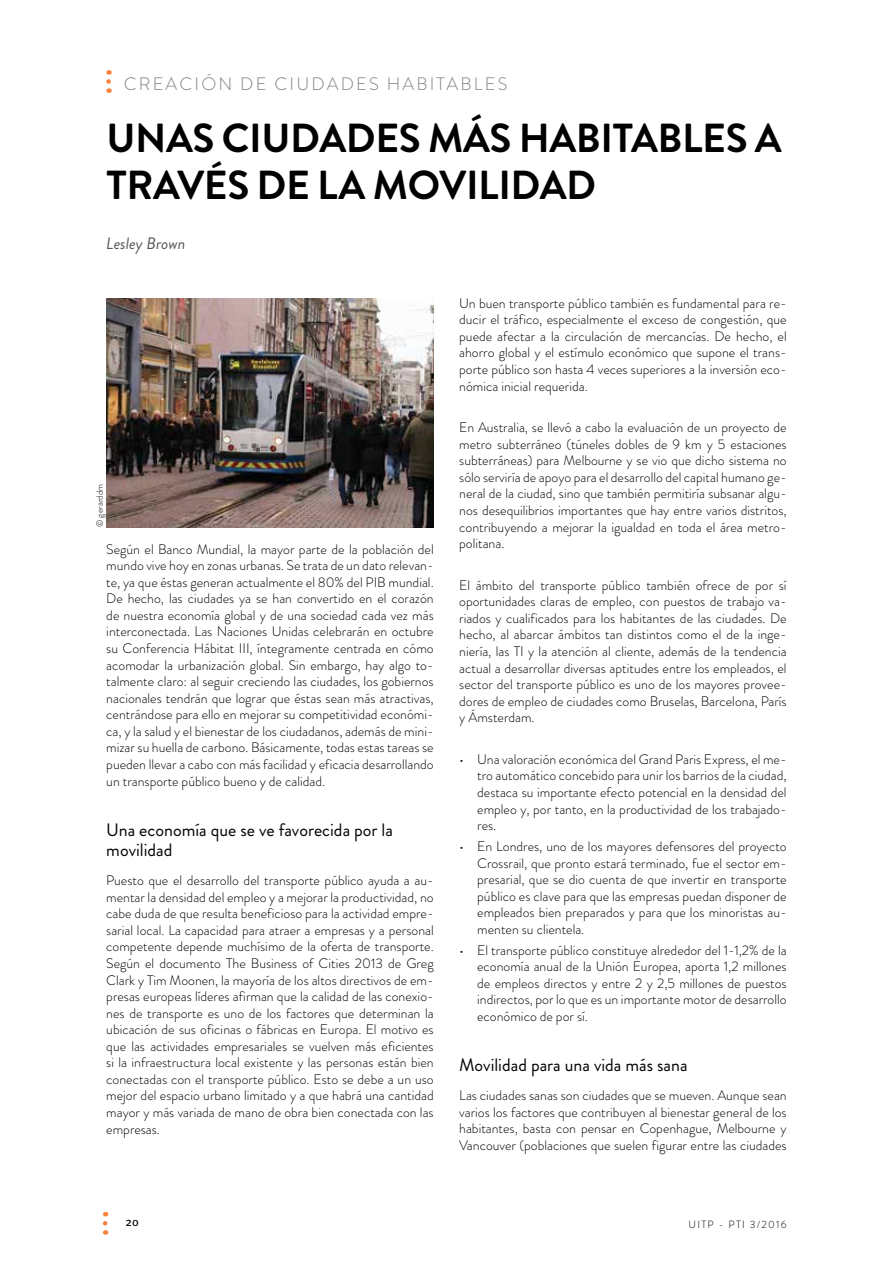
<style>
.page{position:relative;width:893px;height:1263px;background:#fff}
.page>*{position:absolute;margin:0;border:0;box-sizing:border-box;transform-origin:0 0}
.t1{font:700 40.5px/46.5px "Brandon Grotesque";letter-spacing:-.01em;color:#000}
.t2{font:18px/20.2px "Brandon Grotesque";color:#000}
.t3{font:300 18px "Brandon Grotesque";letter-spacing:.12em;color:#808285}
.t4{font:italic 16.5px "Brandon Grotesque";color:#58595b}
.t5{font:300 13.8px/16.5px "Brandon Grotesque";color:#000;text-align:justify}
.t6{font:12px "Meta";color:#000}
.t7{font:300 10.5px "Brandon Grotesque";letter-spacing:.12em;color:#000}
.t8{font:300 9px "Brandon Grotesque";color:#000}
</style>
<div class="page">
<svg style="left:103px;top:1212px;width:4px;height:11px"></svg>
<svg style="left:106px;top:70px;width:5px;height:12px"></svg>
<img style="left:106px;top:298px;width:328px;height:229px">
<h2 class="t3" style="left:124px;top:71px;width:385px">Creación de ciudades habitables</h2>
<h1 class="t1" style="left:107px;top:116px;width:677px">U NAS CIUDADES MÁS HABITABLES A<br>TRAVÉS DE LA MOVILIDAD</h1>
<p class="t4" style="left:106px;top:232px;width:81px">Lesley Brown</p>
<p class="t8" style="left:94px;top:527px;width:45px;rotate:-90deg">© gerarddm</p>
<p class="t5" style="left:106px;top:541px;width:329px">Según el Banco Mundial, la mayor parte de la población del mundo vive hoy en zonas urbanas. Se trata de un dato relevan&shy;te, ya que éstas generan actualmente el 80% del PI B mundial.<br>De hecho, las ciudades ya se han convertido en el corazón de nuestra economía global y de una sociedad cada vez más interconectada. Las Naciones Unidas celebrarán en octubre su Conferencia Hábitat III , íntegramente centrada en cómo acomodar la urbanización global. Sin embargo, hay algo to&shy;talmente claro: al seguir creciendo las ciudades, los gobiernos nacionales tendrán que lograr que éstas sean más atractivas, centrándose para ello en mejorar su competitividad económi&shy;ca, y la salud y el bienestar de los ciudadanos, además de mini&shy;mizar su huella de carbono. Básicamente, todas estas tareas se pueden llevar a cabo con más facilidad y eficacia desarrollando un transporte público bueno y de calidad.</p>
<h2 class="t2" style="left:106px;top:819px;width:288px">Una economía que se ve favorecida por la movilidad</h2>
<p class="t5" style="left:106px;top:872px;width:329px">Puesto que el desarrollo del transporte público ayuda a au&shy;mentar la densidad del empleo y a mejorar la productividad, no cabe duda de que resulta beneficioso para la actividad empre&shy;sarial local. La capacidad para atraer a empresas y a personal competente depende muchísimo de la oferta de transporte.<br>Según el documento The Business of Cities 2013 de Greg Clark y Tim Moonen, la mayoría de los altos directivos de em&shy;presas europeas líderes afirman que la calidad de las conexio&shy;nes de transporte es uno de los factores que determinan la ubicación de sus oficinas o fábricas en Europa. El motivo es que las actividades empresariales se vuelven más eficientes si la infraestructura local existente y las personas están bien conectadas con el transporte público. Esto se debe a un uso mejor del espacio urbano limitado y a que habrá una cantidad mayor y más variada de mano de obra bien conectada con las empresas.</p>
<p class="t5" style="left:459px;top:295px;width:329px">Un buen transporte público también es fundamental para re&shy;ducir el tráfico, especialmente el exceso de congestión, que puede afectar a la circulación de mercancías. De hecho, el ahorro global y el estímulo económico que supone el trans&shy;porte público son hasta 4 veces superiores a la inversión eco&shy;nómica inicial requerida.</p>
<p class="t5" style="left:459px;top:419px;width:329px">En Australia, se llevó a cabo la evaluación de un proyecto de metro subterráneo (túneles dobles de 9 km y 5 estaciones subterráneas) para Melbourne y se vio que dicho sistema no sólo serviría de apoyo para el desarrollo del capital humano ge&shy;neral de la ciudad, sino que también permitiría subsanar algu&shy;nos desequilibrios importantes que hay entre varios distritos, contribuyendo a mejorar la igualdad en toda el área metro&shy;politana.</p>
<p class="t5" style="left:459px;top:577px;width:329px">El ámbito del transporte público también ofrece de por sí oportunidades claras de empleo, con puestos de trabajo va&shy;riados y cualificados para los habitantes de las ciudades. De hecho, al abarcar ámbitos tan distintos como el de la inge&shy;niería, las TI y la atención al cliente, además de la tendencia actual a desarrollar diversas aptitudes entre los empleados, el sector del transporte público es uno de los mayores provee&shy;dores de empleo de ciudades como Bruselas, Barcelona, París y Ámsterdam.</p>
<p class="t5" style="left:477px;top:751px;width:311px;text-indent:-18px">• Una valoración económica del Grand Paris Express, el me&shy;tro automático concebido para unir los barrios de la ciudad, destaca su importante efecto potencial en la densidad del empleo y, por tanto, en la productividad de los trabajado&shy;res.</p>
<p class="t5" style="left:477px;top:838px;width:311px;text-indent:-18px">• En Londres, uno de los mayores defensores del proyecto Crossrail, que pronto estará terminado, fue el sector em&shy;presarial, que se dio cuenta de que invertir en transporte público es clave para que las empresas puedan disponer de empleados bien preparados y para que los minoristas au&shy;menten su clientela.</p>
<p class="t5" style="left:477px;top:942px;width:311px;text-indent:-18px">• El transporte público constituye alrededor del 1-1,2% de la economía anual de la Unión Europea, aporta 1,2 millones de empleos directos y entre 2 y 2,5 millones de puestos indirectos, por lo que es un importante motor de desarrollo económico de por sí.</p>
<h2 class="t2" style="left:459px;top:1055px;width:230px">Movilidad para una vida más sana</h2>
<p class="t5" style="left:459px;top:1087px;width:329px">Las ciudades sanas son ciudades que se mueven. Aunque sean varios los factores que contribuyen al bienestar general de los habitantes, basta con pensar en Copenhague, Melbourne y Vancouver (poblaciones que suelen figurar entre las ciudades</p>
<p class="t6" style="left:126px;top:1214px;width:15px">20</p>
<p class="t7" style="left:689px;top:1217px;width:100px">UITP - PTI 3/2016</p>
</div>
